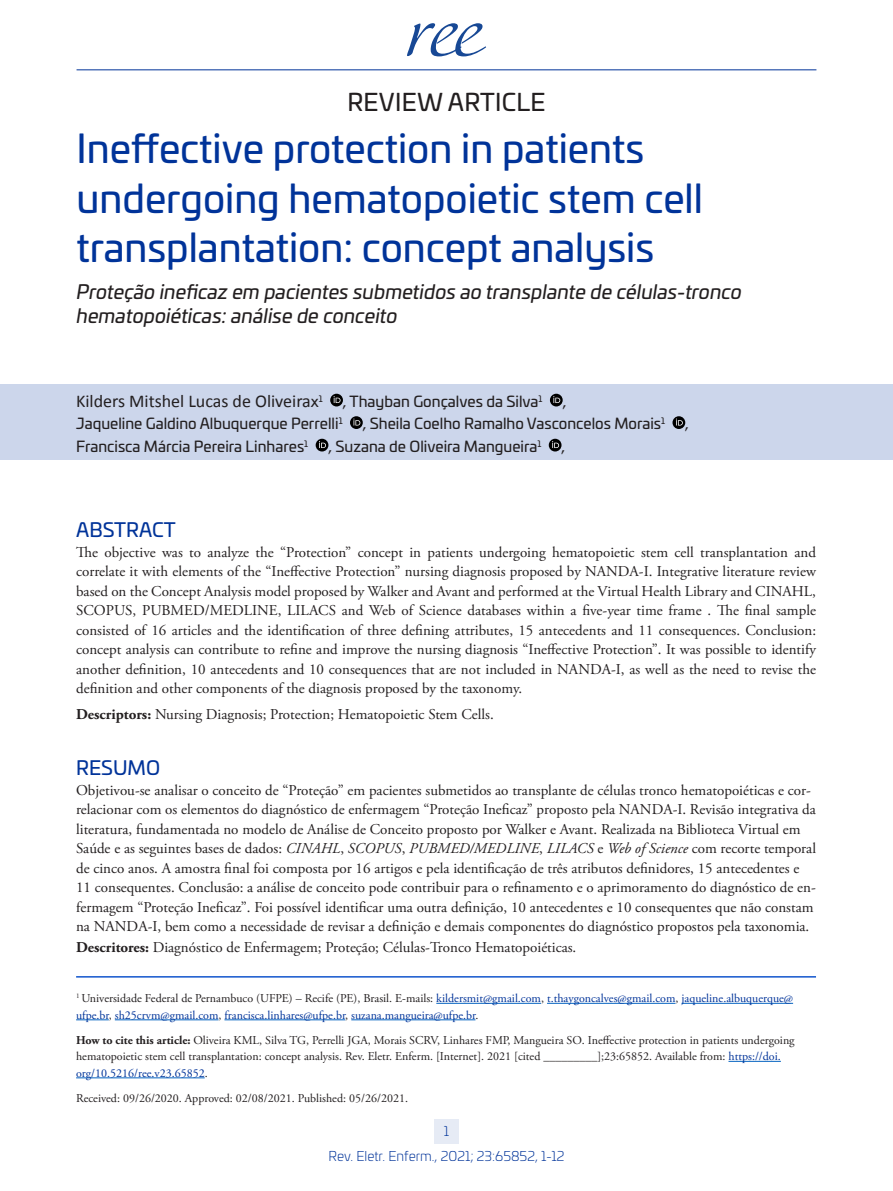
<style>
.page{position:relative;width:893px;height:1191px;background:#fff}
.page>*{position:absolute;margin:0;border:0;box-sizing:border-box;transform-origin:0 0}
.zp_Título_1{font:39px/49.5px "Univia Pro";color:#039}
.zp_seção{font:24px "Univia Pro";letter-spacing:.01em;color:#231f20}
.zp_Título_2{font:italic 19.5px/24px "Univia Pro";color:#231f20}
.zp_Resumo_título{font:19.5px "Univia Pro";color:#039}
.zp_Autor{font:18px "Calibri";color:#231f20}
.zp_Resumo_título-2{font:15px/19.5px "Adobe Garamond Pro";color:#231f20}
.zp_Resumo_texto{font:15px/19.5px "Adobe Garamond Pro";color:#231f20;text-align:justify}
.zp_Autor-2{font:15px "Univia Pro";color:#231f20}
.zp_Descritores{font:15px "Adobe Garamond Pro";color:#231f20}
.t1{font:300 13.5px "Univia Pro";color:#039}
.zp_como_citar_e_data{font:12px/16.5px "Adobe Garamond Pro";color:#231f20}
.zp_Titulação{font:12px/16.5px "Adobe Garamond Pro";color:#039}
.s1{font-family:"Univia Pro";font-size:15px}
.s2{font-weight:700}
.s3{font-style:italic}
.s4{color:#231f20}
.s5{color:#039}
</style>
<div class="page">
<div style="left:434px;top:1118px;width:25px;height:25px;background:#e6ebf5"></div>
<div style="left:0;top:384px;width:893px;height:76px;background:#ccd6eb"></div>
<svg style="left:330px;top:394px;width:13px;height:12px"></svg>
<svg style="left:334px;top:396px;width:7px;height:7px"></svg>
<div style="left:550px;top:394px;width:13px;height:12px;background:#000;border-radius:50%"></div>
<svg style="left:553px;top:396px;width:7px;height:7px"></svg>
<svg style="left:350px;top:416px;width:13px;height:13px"></svg>
<svg style="left:353px;top:418px;width:7px;height:7px"></svg>
<svg style="left:672px;top:416px;width:13px;height:13px"></svg>
<svg style="left:676px;top:418px;width:7px;height:7px"></svg>
<div style="left:316px;top:439px;width:12px;height:12px;background:#000;border-radius:50%"></div>
<svg style="left:319px;top:441px;width:7px;height:7px"></svg>
<div style="left:549px;top:439px;width:12px;height:12px;background:#000;border-radius:50%"></div>
<svg style="left:552px;top:441px;width:7px;height:7px"></svg>
<hr style="left:77px;top:69px;width:739px;height:1px;background:#039">
<hr style="left:436px;top:1003px;width:105px;height:1px;background:#0563c1">
<hr style="left:547px;top:1003px;width:128px;height:1px;background:#0563c1">
<hr style="left:681px;top:1003px;width:112px;height:1px;background:#0563c1">
<hr style="left:76px;top:1019px;width:33px;height:1px;background:#0563c1">
<hr style="left:115px;top:1019px;width:103px;height:1px;background:#0563c1">
<hr style="left:224px;top:1019px;width:121px;height:1px;background:#0563c1">
<hr style="left:351px;top:1019px;width:124px;height:1px;background:#0563c1">
<hr style="left:728px;top:1061px;width:53px;height:1px;background:#0563c1">
<hr style="left:76px;top:1077px;width:129px;height:1px;background:#0563c1">
<hr style="left:76px;top:976px;width:740px;height:1px;background:#15c">
<svg style="left:407px;top:23px;width:79px;height:33px"></svg>
<p class="zp_seção" style="left:347px;top:84px;width:200px">REVIEW ARTICLE</p>
<p class="zp_Título_1" style="left:77px;top:122px;width:628px">Ineffective protection in patients undergoing hematopoietic stem cell transplantation: concept analysis</p>
<p class="zp_Título_2" style="left:77px;top:279px;width:667px">Proteção ineficaz em pacientes submetidos ao transplante de células-tronco hematopoiéticas: análise de conceito</p>
<p class="zp_Autor" style="left:76px;top:388px;width:248px">Kilders Mitshel Lucas de Oliveira<span class="s1">x</span><sup>1</sup></p>
<p class="zp_Autor-2" style="left:343px;top:390px;width:201px">, Thayban Gonçalves da Silva<sup>1</sup></p>
<p class="zp_Autor-2" style="left:563px;top:390px;width:5px">,</p>
<p class="zp_Autor-2" style="left:76px;top:412px;width:268px">Jaqueline Galdino Albuquerque Perrelli<sup>1</sup></p>
<p class="zp_Autor-2" style="left:363px;top:412px;width:304px">, Sheila Coelho Ramalho Vasconcelos Morais<sup>1</sup></p>
<p class="zp_Autor-2" style="left:685px;top:412px;width:5px">,</p>
<p class="zp_Autor-2" style="left:76px;top:435px;width:234px">Francisca Márcia Pereira Linhares<sup>1</sup></p>
<p class="zp_Autor-2" style="left:328px;top:435px;width:214px">, Suzana de Oliveira Mangueira<sup>1</sup></p>
<p class="zp_Autor-2" style="left:561px;top:435px;width:5px">,</p>
<p class="zp_Resumo_título" style="left:76px;top:515px;width:101px">ABSTRACT</p>
<p class="zp_Resumo_texto" style="left:76px;top:543px;width:741px">The objective was to analyze the “Protection” concept in patients undergoing hematopoietic stem cell transplantation and correlate it with elements of the “Ineffective Protection” nursing diagnosis proposed by NANDA-I. Integrative literature review based on the Concept Analysis model proposed by Walker and Avant and performed at the Virtual Health Library and CINAHL, SCOPUS, PUBMED/MEDLINE, LILACS and Web of Science databases within a five-year time frame . The final sample consisted of 16 articles and the identification of three defining attributes, 15 antecedents and 11 consequences. Conclusion: concept analysis can contribute to refine and improve the nursing diagnosis “Ineffective Protection”. It was possible to identify another definition, 10 antecedents and 10 consequences that are not included in NANDA-I, as well as the need to revise the definition and other components of the diagnosis proposed by the taxonomy.</p>
<p class="zp_Descritores" style="left:76px;top:705px;width:419px"><span class="s2">Descriptors:</span> Nursing Diagnosis; Protection; Hematopoietic Stem Cells.</p>
<p class="zp_Resumo_título" style="left:76px;top:753px;width:86px">RESUMO</p>
<p class="zp_Resumo_título-2" style="left:76px;top:781px;width:741px">Objetivou-se analisar o conceito de “Proteção” em pacientes submetidos ao transplante de células tronco hematopoiéticas e cor&shy;relacionar com os elementos do diagnóstico de enfermagem “Proteção Ineficaz” proposto pela NANDA-I. Revisão integrativa da literatura, fundamentada no modelo de Análise de Conceito proposto por Walker e Avant. Realizada na Biblioteca Virtual em Saúde e as seguintes bases de dados: <span class="s3">CINAHL</span>, <span class="s3">SCOPUS</span>, <span class="s3">PUBMED/MEDLINE</span>, <span class="s3">LILACS</span> e <span class="s3">Web of Science</span> com recorte temporal de cinco anos. A amostra final foi composta por 16 artigos e pela identificação de três atributos definidores, 15 antecedentes e 11 consequentes. Conclusão: a análise de conceito pode contribuir para o refinamento e o aprimoramento do diagnóstico de en&shy;fermagem “Proteção Ineficaz”. Foi possível identificar uma outra definição, 10 antecedentes e 10 consequentes que não constam na NANDA-I, bem como a necessidade de revisar a definição e demais componentes do diagnóstico propostos pela taxonomia.</p>
<p class="zp_Descritores" style="left:76px;top:938px;width:502px"><span class="s2">Descritores:</span> Diagnóstico de Enfermagem; Proteção; Células-Tronco Hematopoiéticas.</p>
<p class="zp_Titulação" style="left:76px;top:990px;width:718px"><sup>1</sup> <span class="s4">Universidade Federal de Pernambuco (UFPE) – Recife (PE), Brasil. E-mails:</span> kildersmit@gmail.com<span class="s4">,</span> t.thaygoncalves@gmail.com<span class="s4">,</span> jaqueline.albuquerque@ ufpe.br<span class="s4">,</span> sh25crvm@gmail.com<span class="s4">,</span> francisca.linhares@ufpe.br<span class="s4">,</span> suzana.mangueira@ufpe.br<span class="s4">.</span></p>
<p class="zp_como_citar_e_data" style="left:76px;top:1032px;width:720px"><span class="s2">How to cite this article:</span> Oliveira KML, Silva TG, Perrelli JGA, Morais SCRV, Linhares FMP, Mangueira SO. Ineffective protection in patients undergoing hematopoietic stem cell transplantation: concept analysis. Rev. Eletr. Enferm. [Internet]. 2021 [cited _________];23:65852. Available from: <span class="s5">https://doi. org/10.5216/ree.v23.65852</span>.</p>
<p class="zp_como_citar_e_data" style="left:76px;top:1090px;width:333px">Received: 09/26/2020. Approved: 02/08/2021. Published: 05/26/2021.</p>
<p class="t1" style="left:444px;top:1122px;width:7px">1</p>
<p class="t1" style="left:329px;top:1146px;width:237px">Rev. Eletr. Enferm., 2021; 23:65852, 1-12</p>
</div>
